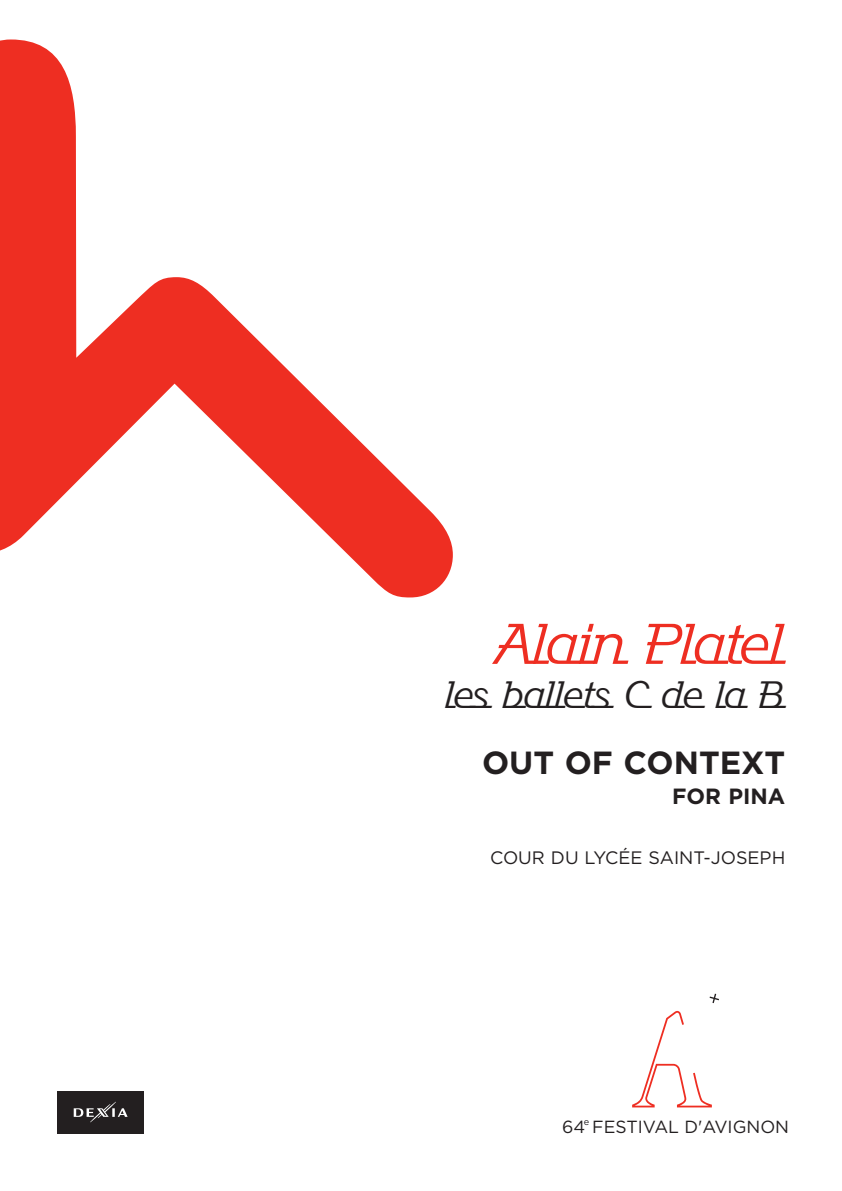
<style>
.page{position:relative;width:842px;height:1191px;background:#fff}
.page>*{position:absolute;margin:0;border:0;box-sizing:border-box;transform-origin:0 0}
.t1{font:500 60px "Javelin";letter-spacing:-.015em;color:#ee2e22}
.t2{font:500 40px "Javelin";letter-spacing:-.015em;color:#231f20}
.t3{font:700 32px "Gotham";color:#231f20}
.t4{font:700 22px "Gotham";color:#231f20}
.t5{font:18px "Gotham";color:#231f20}
.t6{font:17.6px "Gotham";color:#231f20}
.t7{font:9.2px "Gotham";color:#231f20}
</style>
<div class="page">
<svg style="left:0;top:39px;width:453px;height:558px"></svg>
<div style="left:57px;top:1091px;width:87px;height:43px;background:#231f20"></div>
<svg style="left:74px;top:1101px;width:54px;height:21px"></svg>
<svg style="left:710px;top:993px;width:9px;height:10px"></svg>
<svg style="left:632px;top:1011px;width:80px;height:96px"></svg>
<h1 class="t1" style="left:492px;top:609px;width:295px">Alain Platel</h1>
<h2 class="t2" style="left:446px;top:671px;width:341px">les ballets C de la B</h2>
<h3 class="t3" style="left:482px;top:744px;width:305px">OUT OF CONTEXT</h3>
<p class="t4" style="left:672px;top:783px;width:115px">FOR PINA</p>
<p class="t5" style="left:490px;top:847px;width:297px">COUR DU LYCÉE SAINT-JOSEPH</p>
<p class="t6" style="left:562px;top:1116px;width:229px">64 FEST VAL D AV GNON</p>
<p class="t7" style="left:584px;top:1116px;width:7px">e</p>
</div>
